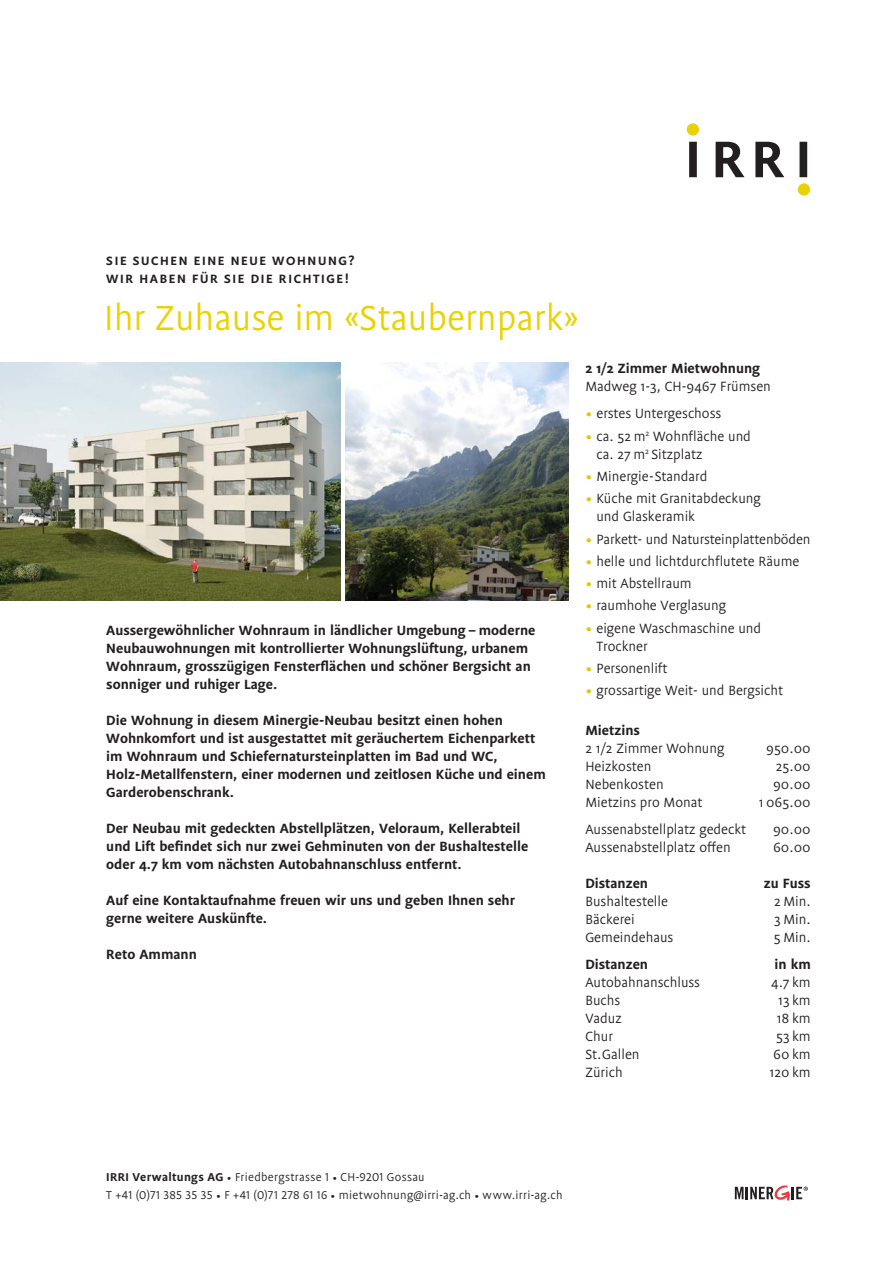
<style>
.page{position:relative;width:893px;height:1263px;background:#fff}
.page>*{position:absolute;margin:0;border:0;box-sizing:border-box;transform-origin:0 0}
.t1{font:39px "Flex";color:#ead202}
.t2{font:700 15px/18px "Flex";color:#231f20}
.t3{font:15px/18px "Flex";color:#231f20}
.t4{font:700 13.5px "Flex";letter-spacing:.12em;color:#231f20}
.t5{font:12.75px/18px "Flex";letter-spacing:.025em;color:#231f20}
.s1{font-size:24px;color:#e0c802}
.s2{font-weight:700}
.s3{font-size:16.5px}
</style>
<div class="page">
<svg style="left:689px;top:142px;width:118px;height:35px"></svg>
<div style="left:687px;top:123px;width:12px;height:13px;background:#ead202;border-radius:50%"></div>
<div style="left:798px;top:183px;width:12px;height:13px;background:#ead202;border-radius:50%"></div>
<svg style="left:735px;top:1185px;width:73px;height:16px"></svg>
<img style="left:0;top:362px;width:340px;height:238px">
<img style="left:345px;top:362px;width:223px;height:238px">
<p class="t4" style="left:106px;top:253px;width:37px">Sie suchen</p>
<p class="t4" style="left:194px;top:253px;width:9px">eine</p>
<p class="t4" style="left:231px;top:253px;width:10px">neue</p>
<p class="t4" style="left:272px;top:253px;width:36px">Wohnung</p>
<p class="t4" style="left:349px;top:253px;width:8px">?</p>
<p class="t4" style="left:106px;top:271px;width:44px">Wir haben</p>
<p class="t4" style="left:192px;top:271px;width:67px">für Sie die</p>
<p class="t4" style="left:279px;top:271px;width:18px">Rich</p>
<p class="t4" style="left:313px;top:271px;width:38px">tige!</p>
<h1 class="t1" style="left:104px;top:296px;width:476px">Ihr Zuhause im «Staubernpark»</h1>
<p class="t2" style="left:106px;top:621px;width:431px">Aussergewöhnlicher Wohnraum in ländlicher Umgebung – moderne Neubauwohnungen mit kontrollierter Wohnungslüftung, urbanem Wohnraum, grosszügigen Fensterflächen und schöner Bergsicht an sonniger und ruhiger Lage.</p>
<p class="t2" style="left:106px;top:711px;width:441px">Die Wohnung in diesem Minergie-Neubau besitzt einen hohen Wohnkomfort und ist ausgestattet mit geräuchertem Eichenparkett im Wohnraum und Schiefernatursteinplatten im Bad und WC, Holz-Metallfenstern, einer modernen und zeitlosen Küche und einem Garderobenschrank.</p>
<p class="t2" style="left:106px;top:819px;width:424px">Der Neubau mit gedeckten Abstellplätzen, Veloraum, Kellerabteil und Lift befindet sich nur zwei Gehminuten von der Bushaltestelle oder 4.7 km vom nächsten Autobahnanschluss entfernt.</p>
<p class="t2" style="left:106px;top:891px;width:410px">Auf eine Kontaktaufnahme freuen wir uns und geben Ihnen sehr gerne weitere Auskünfte.</p>
<p class="t2" style="left:106px;top:945px;width:92px">Reto Ammann</p>
<p class="t2" style="left:585px;top:360px;width:176px">2 1/2 Zimmer Mietwohnung</p>
<p class="t3" style="left:585px;top:378px;width:187px">Madweg 1-3, CH-9467 Frümsen</p>
<p class="t3" style="left:585px;top:405px;width:137px"><span class="s1">•</span> erstes Untergeschoss</p>
<p class="t3" style="left:596px;top:427px;width:156px;text-indent:-11px"><span class="s1">•</span> ca. 52 m<sup>2</sup> Wohnfläche und ca. 27 m<sup>2</sup> Sitzplatz</p>
<p class="t3" style="left:585px;top:467px;width:124px"><span class="s1">•</span> Minergie-Standard</p>
<p class="t3" style="left:596px;top:490px;width:166px;text-indent:-11px"><span class="s1">•</span> Küche mit Granitabdeckung und Glaskeramik</p>
<p class="t3" style="left:585px;top:530px;width:227px"><span class="s1">•</span> Parkett- und Natursteinplattenböden</p>
<p class="t3" style="left:585px;top:552px;width:215px"><span class="s1">•</span> helle und lichtdurchflutete Räume</p>
<p class="t3" style="left:585px;top:574px;width:108px"><span class="s1">•</span> mit Abstellraum</p>
<p class="t3" style="left:585px;top:597px;width:142px"><span class="s1">•</span> raumhohe Verglasung</p>
<p class="t3" style="left:596px;top:619px;width:166px;text-indent:-11px"><span class="s1">•</span> eigene Waschmaschine und<br>Trockner</p>
<p class="t3" style="left:585px;top:659px;width:84px"><span class="s1">•</span> Personenlift</p>
<p class="t3" style="left:585px;top:681px;width:199px"><span class="s1">•</span> grossartige Weit- und Bergsicht</p>
<p class="t2" style="left:585px;top:721px;width:56px">Mietzins</p>
<p class="t3" style="left:585px;top:740px;width:141px">2 1/2 Zimmer Wohnung</p>
<p class="t3" style="left:766px;top:740px;width:46px">950.00</p>
<p class="t3" style="left:585px;top:758px;width:67px">Heizkosten</p>
<p class="t3" style="left:776px;top:758px;width:37px">25.00</p>
<p class="t3" style="left:585px;top:776px;width:80px">Nebenkosten</p>
<p class="t3" style="left:773px;top:776px;width:39px">90.00</p>
<p class="t3" style="left:585px;top:794px;width:118px">Mietzins pro Monat</p>
<p class="t3" style="left:759px;top:794px;width:54px">1 065.00</p>
<p class="t3" style="left:585px;top:821px;width:162px">Aussenabstellplatz gedeckt</p>
<p class="t3" style="left:773px;top:821px;width:39px">90.00</p>
<p class="t3" style="left:585px;top:839px;width:147px">Aussenabstellplatz offen</p>
<p class="t3" style="left:773px;top:839px;width:39px">60.00</p>
<p class="t2" style="left:585px;top:874px;width:64px">Distanzen</p>
<p class="t2" style="left:764px;top:874px;width:49px">zu Fuss</p>
<p class="t3" style="left:585px;top:893px;width:84px">Bushaltestelle</p>
<p class="t3" style="left:774px;top:893px;width:38px">2 Min.</p>
<p class="t3" style="left:585px;top:911px;width:51px">Bäckerei</p>
<p class="t3" style="left:774px;top:911px;width:38px">3 Min.</p>
<p class="t3" style="left:585px;top:929px;width:89px">Gemeindehaus</p>
<p class="t3" style="left:774px;top:929px;width:38px">5 Min.</p>
<p class="t2" style="left:585px;top:955px;width:64px">Distanzen</p>
<p class="t2" style="left:774px;top:955px;width:38px">in km</p>
<p class="t3" style="left:585px;top:974px;width:116px">Autobahnanschluss</p>
<p class="t3" style="left:771px;top:974px;width:41px">4.7 km</p>
<p class="t3" style="left:585px;top:992px;width:36px">Buchs</p>
<p class="t3" style="left:778px;top:992px;width:34px">13 km</p>
<p class="t3" style="left:585px;top:1010px;width:38px">Vaduz</p>
<p class="t3" style="left:777px;top:1010px;width:35px">18 km</p>
<p class="t3" style="left:585px;top:1028px;width:29px">Chur</p>
<p class="t3" style="left:776px;top:1028px;width:36px">53 km</p>
<p class="t3" style="left:585px;top:1046px;width:56px">St.Gallen</p>
<p class="t3" style="left:773px;top:1046px;width:39px">60 km</p>
<p class="t3" style="left:585px;top:1064px;width:39px">Zürich</p>
<p class="t3" style="left:769px;top:1064px;width:43px">120 km</p>
<p class="t5" style="left:106px;top:1168px;width:458px"><span class="s2">IRRI Verwaltungs AG</span> <span class="s3">•</span> Friedbergstrasse 1 <span class="s3">•</span> CH-9201 Gossau<br>T +41 (0)71 385 35 35 <span class="s3">•</span> F +41 (0)71 278 61 16 <span class="s3">•</span> mietwohnung@irri-ag.ch <span class="s3">•</span> www.irri-ag.ch</p>
</div>
